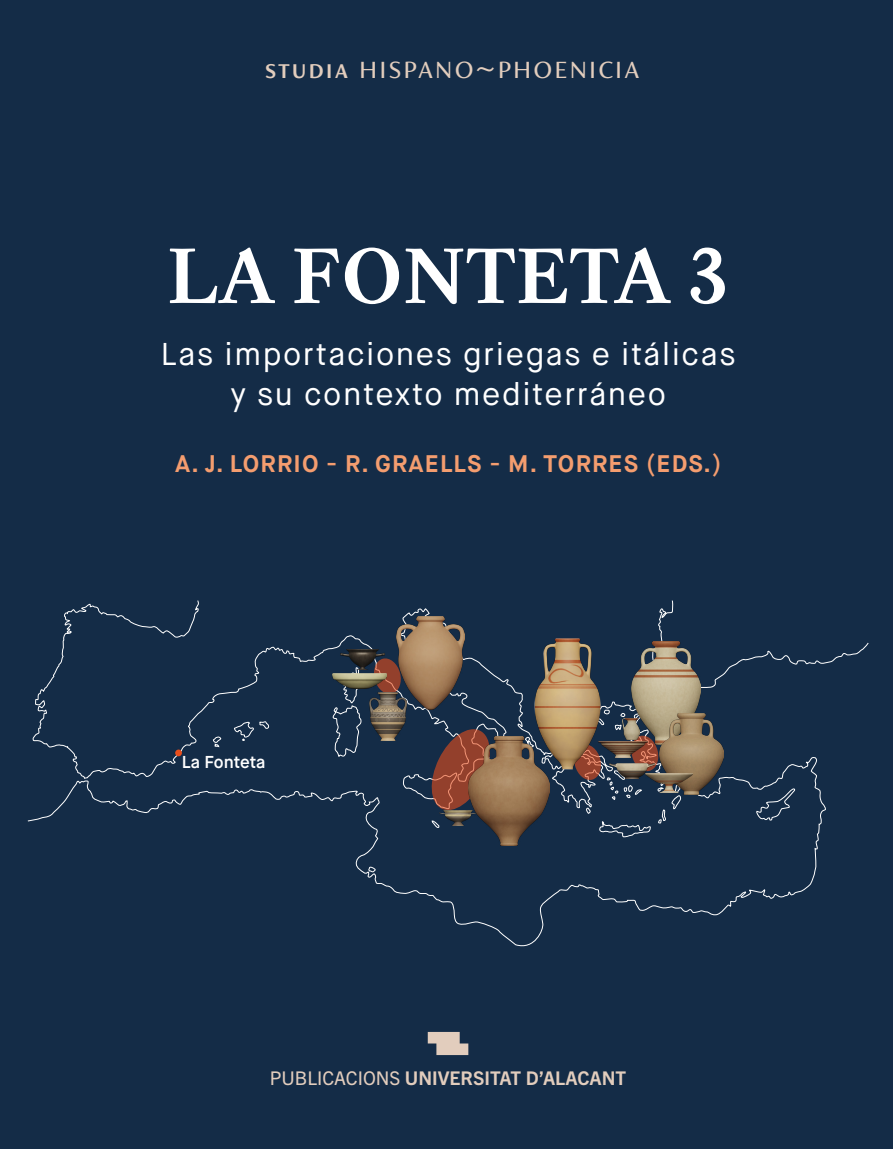
<style>
.page{position:relative;width:893px;height:1149px;background:#fff}
.page>*{position:absolute;margin:0;border:0;box-sizing:border-box;transform-origin:0 0}
.t1{font:700 82.5px "Pradell";letter-spacing:.02em;color:#fff}
.t2{font:31.5px/40.5px "Maison Neue";letter-spacing:.05em;color:#fff;text-align:center}
.t3{font:26.25px "FS Siena";letter-spacing:.07em;color:#e2cdbd}
.t4{font:700 24px "Maison Neue";letter-spacing:.05em;color:#f49d6f}
.t5{font:700 18.9px "Trade Gothic Next LT Pro";color:#e2cdbd}
.t6{font:600 17.25px "Maison Neue";color:#fff}
.s1{font-weight:600;font-size:22.05px}
.s2{font-size:37.5px}
.s3{font-weight:400}
</style>
<div class="page">
<div style="left:0;top:0;width:893px;height:1148px;background:#142c47"></div>
<svg style="left:428px;top:1031px;width:40px;height:23px"></svg>
<svg style="left:27px;top:600px;width:799px;height:347px"></svg>
<svg style="left:652px;top:600px;width:217px;height:88px"></svg>
<svg style="left:756px;top:788px;width:40px;height:32px"></svg>
<svg style="left:234px;top:721px;width:35px;height:20px"></svg>
<svg style="left:213px;top:736px;width:8px;height:11px"></svg>
<svg style="left:333px;top:667px;width:28px;height:89px"></svg>
<svg style="left:431px;top:819px;width:9px;height:8px"></svg>
<svg style="left:368px;top:866px;width:8px;height:5px"></svg>
<div style="left:175px;top:749px;width:7px;height:7px;background:#e94e1b;border-radius:50%"></div>
<svg style="left:374px;top:658px;width:23px;height:34px"></svg>
<svg style="left:574px;top:709px;width:107px;height:127px"></svg>
<svg style="left:403px;top:729px;width:87px;height:80px"></svg>
<img style="left:529px;top:635px;width:78px;height:137px">
<img style="left:469px;top:736px;width:81px;height:109px">
<img style="left:632px;top:641px;width:68px;height:103px">
<img style="left:397px;top:616px;width:68px;height:93px">
<img style="left:659px;top:712px;width:64px;height:82px">
<img style="left:370px;top:692px;width:37px;height:48px">
<img style="left:610px;top:762px;width:45px;height:16px">
<img style="left:645px;top:773px;width:47px;height:19px">
<img style="left:623px;top:718px;width:16px;height:21px">
<img style="left:440px;top:810px;width:37px;height:15px">
<img style="left:340px;top:649px;width:45px;height:20px">
<img style="left:333px;top:673px;width:53px;height:15px">
<img style="left:598px;top:741px;width:49px;height:16px">
<p class="t3" style="left:265px;top:56px;width:376px"><span class="s1">STUDIA</span> HISPANO<span class="s2">~</span>PHOENICIA</p>
<h1 class="t1" style="left:168px;top:228px;width:562px">LA FONTETA 3</h1>
<p class="t2" style="left:161px;top:333px;width:576px">Las importaciones griegas e itálicas y su contexto mediterráneo</p>
<p class="t4" style="left:175px;top:448px;width:548px">A. J. LORRIO - R. GRAELLS - M. TORRES (EDS.)</p>
<p class="t6" style="left:182px;top:750px;width:85px">La Fonteta</p>
<p class="t5" style="left:270px;top:1064px;width:358px"><span class="s3">PUBLICACIONS</span> UNIVERSITAT D’ALACANT</p>
</div>
